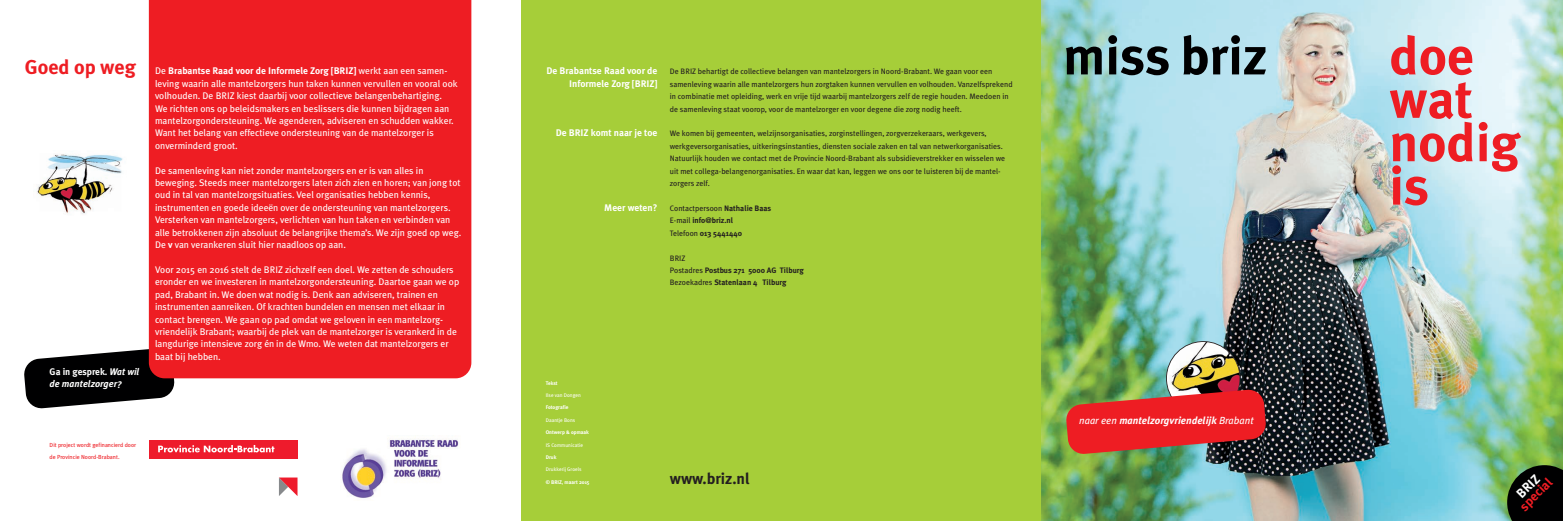
<style>
.page{position:relative;width:1563px;height:521px;background:#fff}
.page>*{position:absolute;margin:0;border:0;box-sizing:border-box;transform-origin:0 0}
.t1{font:700 53.38px/43.4px "Meta Plus";color:#ee1d23}
.t2{font:700 53.38px "Meta Plus";color:#000001}
.t3{font:700 20.12px "Meta Plus";color:#ee1d23}
.t4{font:700 15.75px "Meta Plus";color:#231f20}
.t5{font:700 13.12px "Meta Plus";color:#ee1d23}
.t6{font:700 13.12px "Meta Plus";color:#fff}
.t7{font:italic 700 10.33px "Meta Plus";color:#fff}
.t8{font:9.62px/12.4px "Meta Plus";color:#fff}
.t9{font:700 9.62px/12.4px "Meta Plus";color:#fff;text-align:right}
.t10{font:italic 700 9.62px/12.4px "Meta Plus";color:#fff}
.t11{font:7.88px/12.4px "Meta Plus";color:#231f20}
.t12{font:700 7.88px/12.4px "Meta Plus";color:#231f20}
.t13{font:5.95px/12.4px "Meta Plus";color:#ee1d23}
.t14{font:5.25px "Meta Plus";color:#fff}
.t15{font:700 5.25px "Meta Plus";color:#fff}
.s1{font-style:normal}
.s2{font-weight:700}
.s3{font-weight:400}
</style>
<div class="page">
<img style="left:24px;top:0;width:1539px;height:521px">
<h2 class="t3" style="left:25px;top:56px;width:113px">Goed op weg</h2>
<p class="t10" style="left:50px;top:365px;width:91px"><span class="s1">Ga in gesprek.</span> Wat wil de mantelzorger?</p>
<p class="t8" style="left:155px;top:65px;width:304px">De <span class="s2">Brabantse Raad voor de Informele Zorg [BRIZ]</span> werkt aan een samen&shy;leving waarin alle mantelzorgers hun taken kunnen vervullen en vooral ook volhouden. De BRIZ kiest daarbij voor collectieve belangenbehartiging.<br>We richten ons op beleidsmakers en beslissers die kunnen bijdragen aan mantelzorgondersteuning. We agenderen, adviseren en schudden wakker.<br>Want het belang van effectieve ondersteuning van de mantelzorger is onverminderd groot.</p>
<p class="t8" style="left:155px;top:164px;width:308px">De samenleving kan niet zonder mantelzorgers en er is van alles in beweging. Steeds meer mantelzorgers laten zich zien en horen; van jong tot oud in tal van mantelzorgsituaties. Veel organisaties hebben kennis, instrumenten en goede ideeën over de ondersteuning van mantelzorgers.<br>Versterken van mantelzorgers, verlichten van hun taken en verbinden van alle betrokkenen zijn absoluut de belangrijke thema’s. We zijn goed op weg.<br>De <span class="s2">v</span> van verankeren sluit hier naadloos op aan.</p>
<p class="t8" style="left:155px;top:263px;width:306px">Voor 2015 en 2016 stelt de BRIZ zichzelf een doel. We zetten de schouders eronder en we investeren in mantelzorgondersteuning. Daartoe gaan we op pad, Brabant in. We doen wat nodig is. Denk aan adviseren, trainen en instrumenten aanreiken. Of krachten bundelen en mensen met elkaar in contact brengen. We gaan op pad omdat we geloven in een mantelzorg&shy;vriendelijk Brabant; waarbij de plek van de mantelzorger is verankerd in de langdurige intensieve zorg én in de Wmo. We weten dat mantelzorgers er baat bij hebben.</p>
<p class="t13" style="left:50px;top:438px;width:88px">Dit project wordt gefinancierd door de Provincie Noord-Brabant.</p>
<p class="t9" style="left:546px;top:65px;width:112px">De Brabantse Raad voor de<br>Informele Zorg [BRIZ]</p>
<p class="t9" style="left:556px;top:127px;width:103px">De BRIZ komt naar je toe</p>
<p class="t9" style="left:604px;top:201px;width:55px">Meer weten?</p>
<p class="t11" style="left:670px;top:65px;width:344px">De BRIZ behartigt de collectieve belangen van mantelzorgers in Noord-Brabant. We gaan voor een samenleving waarin alle mantelzorgers hun zorgtaken kunnen vervullen en volhouden. Vanzelfsprekend in combinatie met opleiding, werk en vrije tijd waarbij mantelzorgers zelf de regie houden. Meedoen in de samenleving staat voorop, voor de mantelzorger en voor degene die zorg nodig heeft.</p>
<p class="t11" style="left:670px;top:127px;width:337px">We komen bij gemeenten, welzijnsorganisaties, zorginstellingen, zorgverzekeraars, werkgevers, werkgeversorganisaties, uitkeringsinstanties, diensten sociale zaken en tal van netwerkorganisaties.<br>Natuurlijk houden we contact met de Provincie Noord-Brabant als subsidieverstrekker en wisselen we uit met collega-belangenorganisaties. En waar dat kan, leggen we ons oor te luisteren bij de mantel&shy;zorgers zelf.</p>
<p class="t12" style="left:670px;top:202px;width:103px"><span class="s3">Contactpersoon</span> Nathalie Baas<br><span class="s3">E-mail</span> info@briz.nl<br><span class="s3">Telefoon</span> 013 5441440</p>
<p class="t12" style="left:670px;top:251px;width:136px"><span class="s3">BRIZ<br>Postadres</span> Postbus 271 5000 AG Tilburg<br><span class="s3">Bezoekadres</span> Statenlaan 4 Tilburg</p>
<p class="t15" style="left:546px;top:380px;width:13px">Tekst</p>
<p class="t14" style="left:546px;top:392px;width:37px">Ilse van Dongen</p>
<p class="t15" style="left:546px;top:404px;width:24px">Fotografie</p>
<p class="t14" style="left:546px;top:417px;width:31px">Daantje Bons</p>
<p class="t15" style="left:546px;top:429px;width:45px">Ontwerp &amp; opmaak</p>
<p class="t14" style="left:546px;top:442px;width:39px">IS Communicatie</p>
<p class="t15" style="left:546px;top:454px;width:12px">Druk</p>
<p class="t14" style="left:546px;top:466px;width:37px">Drukkerij Groels</p>
<p class="t15" style="left:546px;top:479px;width:45px">© BRIZ, maart 2015</p>
<h3 class="t4" style="left:670px;top:469px;width:81px">www.briz.nl</h3>
<h1 class="t2" style="left:1063px;top:25px;width:206px">miss briz</h1>
<h1 class="t1" style="left:1389px;top:34px;width:132px">doe wat nodig is</h1>
<p class="t7" style="left:1079px;top:415px;width:176px"><span class="s3">naar een</span> mantelzorgvriendelijk <span class="s3">Brabant</span></p>
<h3 class="t6" style="left:1513px;top:490px;width:28px;rotate:-45deg">BRIZ</h3>
<h3 class="t5" style="left:1516px;top:503px;width:42px;rotate:-45deg">special</h3>
</div>
